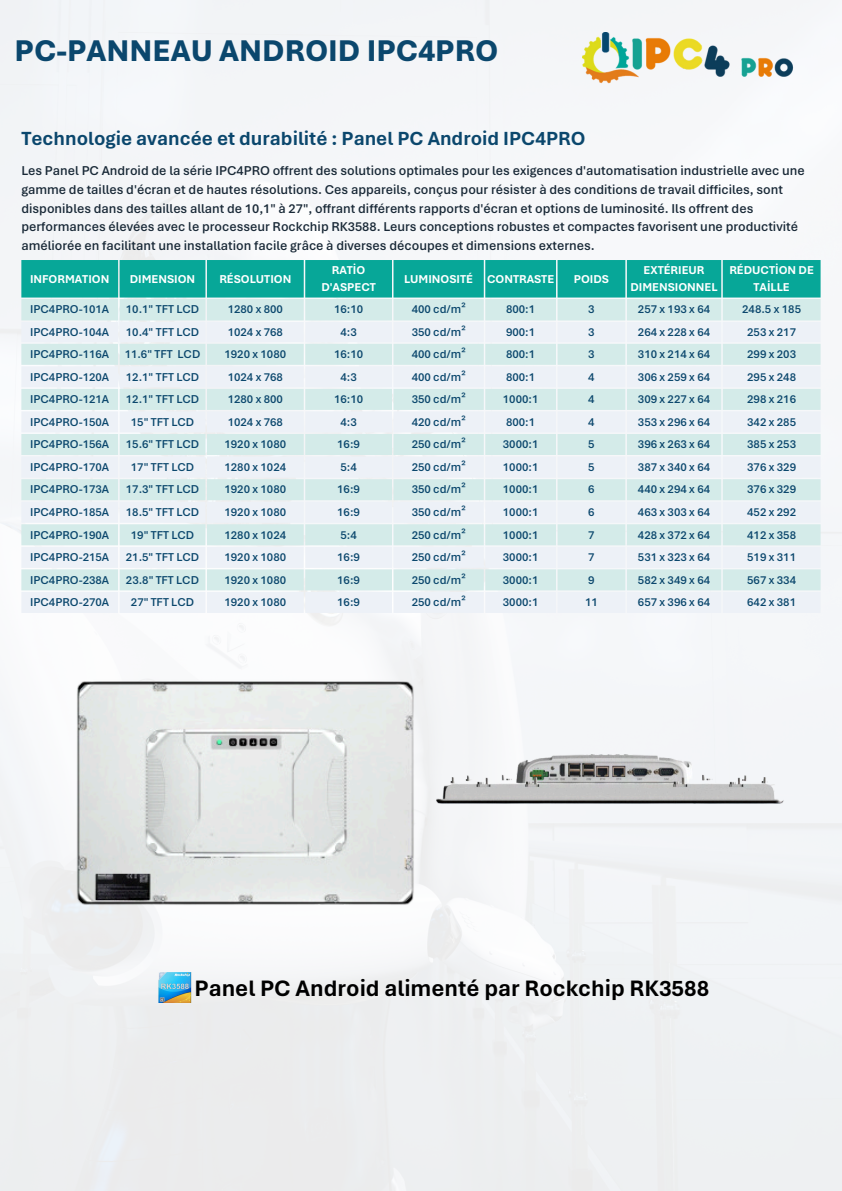
<style>
.page{position:relative;width:842px;height:1191px;background:#fff}
.page>*{position:absolute;margin:0;border:0;box-sizing:border-box;transform-origin:0 0}
.t1{font:800 31.5px "Aptos";color:#0b476d}
.t2{font:700 23.5px "Aptos";color:#000}
.t3{font:700 20px "Aptos";color:#0b476d}
.t4{font:600 13.5px/18.8px "Aptos";color:#192937}
.t5{font:600 12px "Aptos";color:#0b476d}
.t6{font:700 12px/16.5px "Aptos";color:#fff;text-align:center}
</style>
<div class="page">
<img style="left:0;top:0;width:842px;height:1190px">
<img style="left:583px;top:33px;width:220px;height:51px">
<div style="left:21px;top:260px;width:800px;height:37px;background:#07a798"></div>
<svg style="left:21px;top:299px;width:800px;height:23px;background:#d6ebea"></svg>
<svg style="left:21px;top:322px;width:800px;height:291px;background:#e2eef1"></svg>
<img style="left:158px;top:972px;width:34px;height:30px">
<img style="left:70px;top:665px;width:352px;height:254px">
<img style="left:433px;top:751px;width:357px;height:57px">
<p class="t1" style="left:15px;top:31px;width:485px">PC-PANNEAU ANDROID IPC4PRO</p>
<p class="t3" style="left:21px;top:127px;width:566px">Technologie avancée et durabilité : Panel PC Android IPC4PRO</p>
<p class="t4" style="left:21px;top:161px;width:785px">Les Panel PC Android de la série IPC4PRO offrent des solutions optimales pour les exigences d'automatisation industrielle avec une gamme de tailles d'écran et de hautes résolutions. Ces appareils, conçus pour résister à des conditions de travail difficiles, sont disponibles dans des tailles allant de 10,1" à 27", offrant différents rapports d'écran et options de luminosité. Ils offrent des performances élevées avec le processeur Rockchip RK3588. Leurs conceptions robustes et compactes favorisent une productivité améliorée en facilitant une installation facile grâce à diverses découpes et dimensions externes.</p>
<p class="t6" style="left:30px;top:270px;width:81px">INFORMATION</p>
<h3 class="t6" style="left:130px;top:270px;width:67px">DIMENSION</h3>
<p class="t6" style="left:219px;top:270px;width:74px">RÉSOLUTION</p>
<p class="t6" style="left:321px;top:262px;width:56px">RATİO<br>D'ASPECT</p>
<p class="t6" style="left:404px;top:270px;width:70px">LUMINOSITÉ</p>
<p class="t6" style="left:487px;top:270px;width:69px">CONTRASTE</p>
<p class="t6" style="left:574px;top:270px;width:37px">POIDS</p>
<p class="t6" style="left:630px;top:262px;width:89px">EXTÉRIEUR<br>DIMENSIONNEL</p>
<p class="t6" style="left:729px;top:262px;width:86px">RÉDUCTİON DE<br>TAİLLE</p>
<p class="t5" style="left:30px;top:302px;width:81px">IPC4PRO-101A</p>
<p class="t5" style="left:126px;top:302px;width:75px">10.1" TFT LCD</p>
<p class="t5" style="left:228px;top:302px;width:57px">1280 x 800</p>
<p class="t5" style="left:334px;top:302px;width:31px">16:10</p>
<p class="t5" style="left:412px;top:302px;width:55px">400 cd/m²</p>
<p class="t5" style="left:506px;top:302px;width:31px">800:1</p>
<p class="t5" style="left:588px;top:302px;width:8px">3</p>
<p class="t5" style="left:638px;top:302px;width:74px">257 x 193 x 64</p>
<p class="t5" style="left:742px;top:302px;width:60px">248.5 x 185</p>
<p class="t5" style="left:30px;top:324px;width:81px">IPC4PRO-104A</p>
<p class="t5" style="left:126px;top:324px;width:75px">10.4" TFT LCD</p>
<p class="t5" style="left:228px;top:324px;width:57px">1024 x 768</p>
<p class="t5" style="left:340px;top:324px;width:18px">4:3</p>
<p class="t5" style="left:412px;top:324px;width:55px">350 cd/m²</p>
<p class="t5" style="left:506px;top:324px;width:31px">900:1</p>
<p class="t5" style="left:588px;top:324px;width:8px">3</p>
<p class="t5" style="left:638px;top:324px;width:74px">264 x 228 x 64</p>
<p class="t5" style="left:747px;top:324px;width:50px">253 x 217</p>
<p class="t5" style="left:30px;top:347px;width:81px">IPC4PRO-116A</p>
<p class="t5" style="left:125px;top:347px;width:77px">11.6" TFT LCD</p>
<p class="t5" style="left:224px;top:347px;width:63px">1920 x 1080</p>
<p class="t5" style="left:334px;top:347px;width:31px">16:10</p>
<p class="t5" style="left:412px;top:347px;width:55px">400 cd/m²</p>
<p class="t5" style="left:506px;top:347px;width:31px">800:1</p>
<p class="t5" style="left:588px;top:347px;width:8px">3</p>
<p class="t5" style="left:638px;top:347px;width:74px">310 x 214 x 64</p>
<p class="t5" style="left:747px;top:347px;width:50px">299 x 203</p>
<p class="t5" style="left:30px;top:369px;width:81px">IPC4PRO-120A</p>
<p class="t5" style="left:126px;top:369px;width:75px">12.1" TFT LCD</p>
<p class="t5" style="left:228px;top:369px;width:57px">1024 x 768</p>
<p class="t5" style="left:340px;top:369px;width:18px">4:3</p>
<p class="t5" style="left:412px;top:369px;width:55px">400 cd/m²</p>
<p class="t5" style="left:506px;top:369px;width:31px">800:1</p>
<p class="t5" style="left:588px;top:369px;width:8px">4</p>
<p class="t5" style="left:638px;top:369px;width:74px">306 x 259 x 64</p>
<p class="t5" style="left:747px;top:369px;width:50px">295 x 248</p>
<p class="t5" style="left:30px;top:392px;width:81px">IPC4PRO-121A</p>
<p class="t5" style="left:126px;top:392px;width:75px">12.1" TFT LCD</p>
<p class="t5" style="left:228px;top:392px;width:57px">1280 x 800</p>
<p class="t5" style="left:334px;top:392px;width:31px">16:10</p>
<p class="t5" style="left:412px;top:392px;width:55px">350 cd/m²</p>
<p class="t5" style="left:503px;top:392px;width:37px">1000:1</p>
<p class="t5" style="left:588px;top:392px;width:8px">4</p>
<p class="t5" style="left:638px;top:392px;width:74px">309 x 227 x 64</p>
<p class="t5" style="left:747px;top:392px;width:50px">298 x 216</p>
<p class="t5" style="left:30px;top:414px;width:81px">IPC4PRO-150A</p>
<p class="t5" style="left:131px;top:414px;width:65px">15" TFT LCD</p>
<p class="t5" style="left:228px;top:414px;width:57px">1024 x 768</p>
<p class="t5" style="left:340px;top:414px;width:18px">4:3</p>
<p class="t5" style="left:412px;top:414px;width:55px">420 cd/m²</p>
<p class="t5" style="left:506px;top:414px;width:31px">800:1</p>
<p class="t5" style="left:588px;top:414px;width:8px">4</p>
<p class="t5" style="left:638px;top:414px;width:74px">353 x 296 x 64</p>
<p class="t5" style="left:747px;top:414px;width:50px">342 x 285</p>
<p class="t5" style="left:30px;top:437px;width:81px">IPC4PRO-156A</p>
<p class="t5" style="left:126px;top:437px;width:75px">15.6" TFT LCD</p>
<p class="t5" style="left:224px;top:437px;width:63px">1920 x 1080</p>
<p class="t5" style="left:337px;top:437px;width:24px">16:9</p>
<p class="t5" style="left:412px;top:437px;width:55px">250 cd/m²</p>
<p class="t5" style="left:503px;top:437px;width:37px">3000:1</p>
<p class="t5" style="left:588px;top:437px;width:8px">5</p>
<p class="t5" style="left:638px;top:437px;width:74px">396 x 263 x 64</p>
<p class="t5" style="left:747px;top:437px;width:50px">385 x 253</p>
<p class="t5" style="left:30px;top:459px;width:81px">IPC4PRO-170A</p>
<p class="t5" style="left:131px;top:459px;width:65px">17" TFT LCD</p>
<p class="t5" style="left:224px;top:459px;width:63px">1280 x 1024</p>
<p class="t5" style="left:340px;top:459px;width:18px">5:4</p>
<p class="t5" style="left:412px;top:459px;width:55px">250 cd/m²</p>
<p class="t5" style="left:503px;top:459px;width:37px">1000:1</p>
<p class="t5" style="left:588px;top:459px;width:8px">5</p>
<p class="t5" style="left:638px;top:459px;width:74px">387 x 340 x 64</p>
<p class="t5" style="left:747px;top:459px;width:50px">376 x 329</p>
<p class="t5" style="left:30px;top:482px;width:81px">IPC4PRO-173A</p>
<p class="t5" style="left:126px;top:482px;width:75px">17.3" TFT LCD</p>
<p class="t5" style="left:224px;top:482px;width:63px">1920 x 1080</p>
<p class="t5" style="left:337px;top:482px;width:24px">16:9</p>
<p class="t5" style="left:412px;top:482px;width:55px">350 cd/m²</p>
<p class="t5" style="left:503px;top:482px;width:37px">1000:1</p>
<p class="t5" style="left:588px;top:482px;width:8px">6</p>
<p class="t5" style="left:638px;top:482px;width:74px">440 x 294 x 64</p>
<p class="t5" style="left:747px;top:482px;width:50px">376 x 329</p>
<p class="t5" style="left:30px;top:504px;width:81px">IPC4PRO-185A</p>
<p class="t5" style="left:126px;top:504px;width:75px">18.5" TFT LCD</p>
<p class="t5" style="left:224px;top:504px;width:63px">1920 x 1080</p>
<p class="t5" style="left:337px;top:504px;width:24px">16:9</p>
<p class="t5" style="left:412px;top:504px;width:55px">350 cd/m²</p>
<p class="t5" style="left:503px;top:504px;width:37px">1000:1</p>
<p class="t5" style="left:588px;top:504px;width:8px">6</p>
<p class="t5" style="left:638px;top:504px;width:74px">463 x 303 x 64</p>
<p class="t5" style="left:747px;top:504px;width:50px">452 x 292</p>
<p class="t5" style="left:30px;top:527px;width:81px">IPC4PRO-190A</p>
<p class="t5" style="left:131px;top:527px;width:65px">19" TFT LCD</p>
<p class="t5" style="left:224px;top:527px;width:63px">1280 x 1024</p>
<p class="t5" style="left:340px;top:527px;width:18px">5:4</p>
<p class="t5" style="left:412px;top:527px;width:55px">250 cd/m²</p>
<p class="t5" style="left:503px;top:527px;width:37px">1000:1</p>
<p class="t5" style="left:588px;top:527px;width:8px">7</p>
<p class="t5" style="left:638px;top:527px;width:74px">428 x 372 x 64</p>
<p class="t5" style="left:747px;top:527px;width:50px">412 x 358</p>
<p class="t5" style="left:30px;top:549px;width:81px">IPC4PRO-215A</p>
<p class="t5" style="left:126px;top:549px;width:75px">21.5" TFT LCD</p>
<p class="t5" style="left:224px;top:549px;width:63px">1920 x 1080</p>
<p class="t5" style="left:337px;top:549px;width:24px">16:9</p>
<p class="t5" style="left:412px;top:549px;width:55px">250 cd/m²</p>
<p class="t5" style="left:503px;top:549px;width:37px">3000:1</p>
<p class="t5" style="left:588px;top:549px;width:8px">7</p>
<p class="t5" style="left:638px;top:549px;width:74px">531 x 323 x 64</p>
<p class="t5" style="left:747px;top:549px;width:50px">519 x 311</p>
<p class="t5" style="left:30px;top:572px;width:81px">IPC4PRO-238A</p>
<p class="t5" style="left:126px;top:572px;width:75px">23.8″ TFT LCD</p>
<p class="t5" style="left:224px;top:572px;width:63px">1920 x 1080</p>
<p class="t5" style="left:337px;top:572px;width:24px">16:9</p>
<p class="t5" style="left:412px;top:572px;width:55px">250 cd/m²</p>
<p class="t5" style="left:503px;top:572px;width:37px">3000:1</p>
<p class="t5" style="left:588px;top:572px;width:8px">9</p>
<p class="t5" style="left:638px;top:572px;width:74px">582 x 349 x 64</p>
<p class="t5" style="left:747px;top:572px;width:50px">567 x 334</p>
<p class="t5" style="left:30px;top:595px;width:81px">IPC4PRO-270A</p>
<p class="t5" style="left:131px;top:595px;width:65px">27″ TFT LCD</p>
<p class="t5" style="left:224px;top:595px;width:63px">1920 x 1080</p>
<p class="t5" style="left:337px;top:595px;width:24px">16:9</p>
<p class="t5" style="left:412px;top:595px;width:55px">250 cd/m²</p>
<p class="t5" style="left:503px;top:595px;width:37px">3000:1</p>
<p class="t5" style="left:585px;top:595px;width:14px">11</p>
<p class="t5" style="left:638px;top:595px;width:74px">657 x 396 x 64</p>
<p class="t5" style="left:747px;top:595px;width:50px">642 x 381</p>
<h1 class="t2" style="left:195px;top:973px;width:516px">Panel PC Android alimenté par Rockchip RK3588</h1>
</div>
